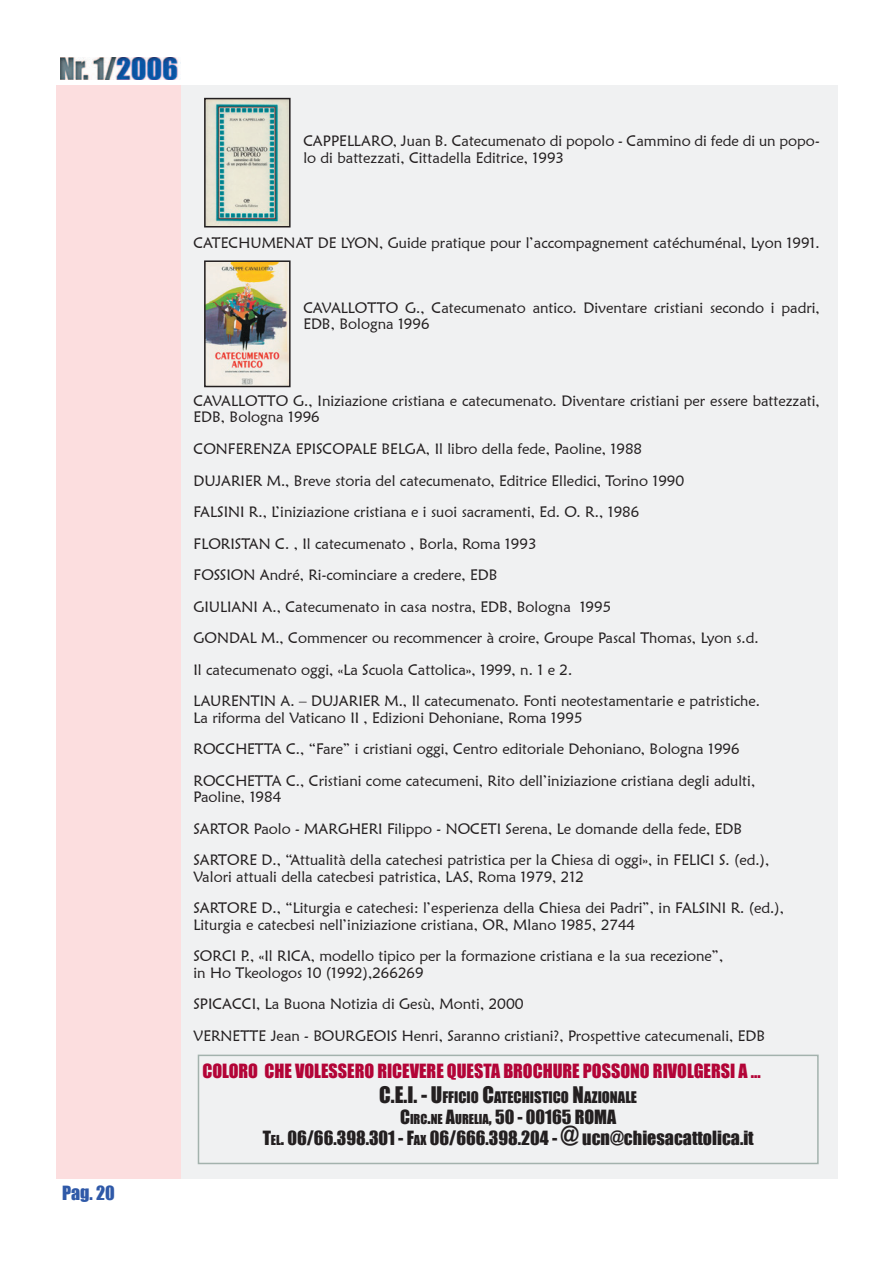
<style>
.page{position:relative;width:893px;height:1263px;background:#fff}
.page>*{position:absolute;margin:0;border:0;box-sizing:border-box;transform-origin:0 0}
.t1{font:18px/21px "Impact";color:#231f20;text-align:center}
.t2{font:18px "Impact";color:#b30437}
.t3{font:18px "Impact";color:#2f59a8}
.t4{font:15px/31.5px "Maiandra GD";color:#231f20}
.t5{font:14.7px "Impact";color:#231f20}
.s1{font-size:21px}
.s2{font-size:12.6px}
.s3{font-size:24px}
</style>
<div class="page">
<div style="left:182px;top:86px;width:656px;height:1093px;background:#f0f1f2"></div>
<img style="left:61px;top:57px;width:117px;height:23px">
<div style="left:198px;top:1054px;width:621px;height:110px;border:2px solid #a3b2ad"></div>
<img style="left:207px;top:101px;width:81px;height:123px">
<div style="left:204px;top:98px;width:87px;height:129px;border:2px solid #231f20"></div>
<img style="left:207px;top:263px;width:81px;height:121px">
<div style="left:204px;top:260px;width:87px;height:127px;border:2px solid #231f20"></div>
<p class="t3" style="left:62px;top:1179px;width:54px">Pag. 20</p>
<p class="t4" style="left:303px;top:133px;width:518px;line-height:16.5px">CAPPELLARO, Juan B. Catecumenato di popolo - Cammino di fede di un popo&shy;lo di battezzati, Cittadella Editrice, 1993</p>
<p class="t4" style="left:193px;top:227px;width:628px">CATECHUMENAT DE LYON, Guide pratique pour l’accompagnement catéchuménal, Lyon 1991.</p>
<p class="t4" style="left:303px;top:299px;width:518px;line-height:16.5px">CAVALLOTTO G., Catecumenato antico. Diventare cristiani secondo i padri,<br>EDB, Bologna 1996</p>
<p class="t4" style="left:193px;top:392px;width:628px;line-height:16.5px">CAVALLOTTO G., Iniziazione cristiana e catecumenato. Diventare cristiani per essere battezzati,<br>EDB, Bologna 1996</p>
<p class="t4" style="left:193px;top:433px;width:568px">CONFERENZA EPISCOPALE BELGA, Il libro della fede, Paoline, 1988<br>DUJARIER M., Breve storia del catecumenato, Editrice Elledici, Torino 1990<br>FALSINI R., L’iniziazione cristiana e i suoi sacramenti, Ed. O. R., 1986<br>FLORISTAN C. , Il catecumenato , Borla, Roma 1993<br>FOSSION André, Ri-cominciare a credere, EDB<br>GIULIANI A., Catecumenato in casa nostra, EDB, Bologna 1995<br>GONDAL M., Commencer ou recommencer à croire, Groupe Pascal Thomas, Lyon s.d.<br>Il catecumenato oggi, «La Scuola Cattolica», 1999, n. 1 e 2.<br>LAURENTIN A. – DUJARIER M., Il catecumenato. Fonti neotestamentarie e patristiche.</p>
<p class="t4" style="left:193px;top:701px;width:563px">La riforma del Vaticano II , Edizioni Dehoniane, Roma 1995<br>ROCCHETTA C., “Fare” i cristiani oggi, Centro editoriale Dehoniano, Bologna 1996<br>ROCCHETTA C., Cristiani come catecumeni, Rito dell’iniziazione cristiana degli adulti,</p>
<p class="t4" style="left:193px;top:781px;width:577px">Paoline, 1984<br>SARTOR Paolo - MARGHERI Filippo - NOCETI Serena, Le domande della fede, EDB<br>SARTORE D., “Attualità della catechesi patristica per la Chiesa di oggi», in FELICI S. (ed.),</p>
<p class="t4" style="left:193px;top:860px;width:592px">Valori attuali della catecbesi patristica, LAS, Roma 1979, 212<br>SARTORE D., “Liturgia e catechesi: l’esperienza della Chiesa dei Padri”, in FALSINI R. (ed.),</p>
<p class="t4" style="left:193px;top:908px;width:531px">Liturgia e catecbesi nell’iniziazione cristiana, OR, Mlano 1985, 2744<br>SORCI P., «Il RICA, modello tipico per la formazione cristiana e la sua recezione”,</p>
<p class="t4" style="left:193px;top:956px;width:573px">in Ho Tkeologos 10 (1992),266269<br>SPICACCI, La Buona Notizia di Gesù, Monti, 2000<br>VERNETTE Jean - BOURGEOIS Henri, Saranno cristiani?, Prospettive catecumenali, EDB</p>
<p class="t2" style="left:202px;top:1057px;width:560px">COLORO CHE VOLESSERO RICEVERE QUESTA BROCHURE POSSONO RIVOLGERSI A ...</p>
<p class="t5" style="left:379px;top:1086px;width:259px"><span class="s1">C.E.I. - U</span>FFICIO <span class="s1">C</span>ATECHISTICO <span class="s1">N</span>AZIONALE</p>
<p class="t1" style="left:263px;top:1106px;width:493px">C<span class="s2">IRC</span>.<span class="s2">NE</span> A<span class="s2">URELIA</span>, 50 - 00165 ROMA<br>T<span class="s2">EL</span>. 06/66.398.301 - F<span class="s2">AX</span> 06/666.398.204 - <span class="s3">@</span> ucn@chiesacattolica.it</p>
</div>
